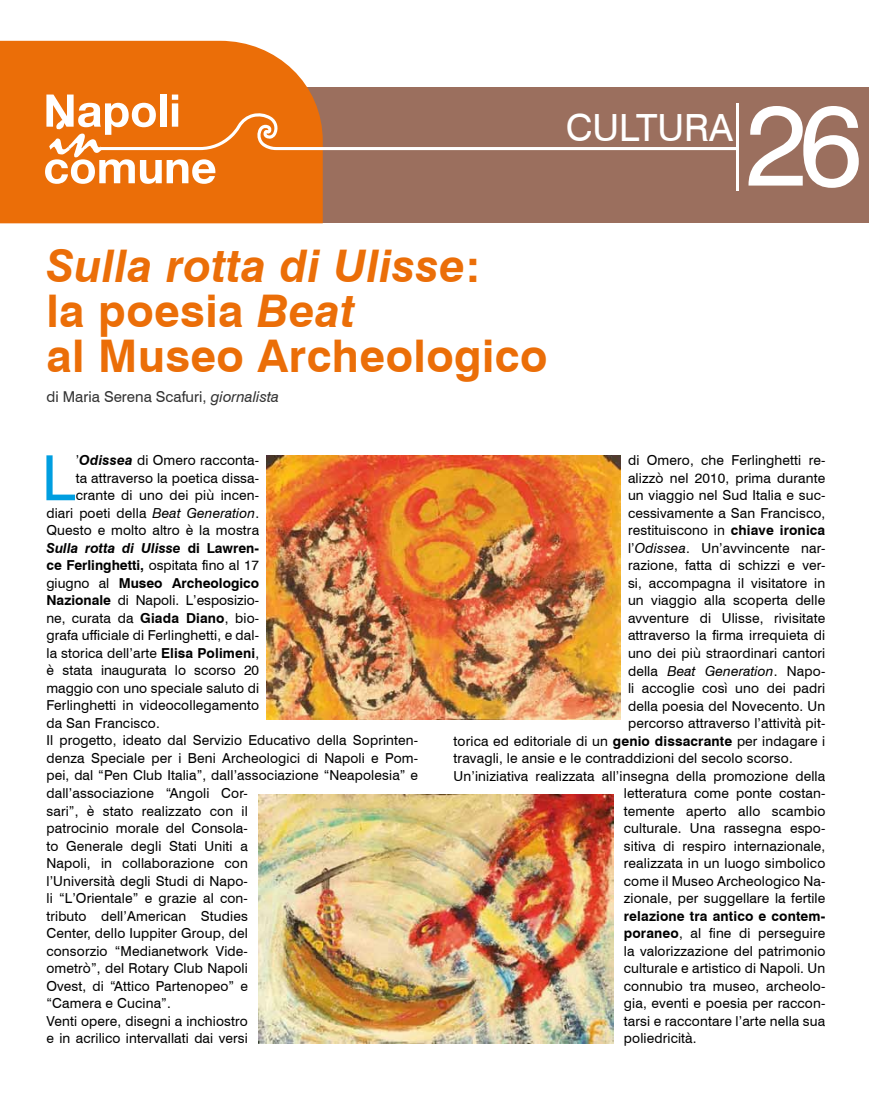
<style>
.page{position:relative;width:869px;height:1099px;background:#fff}
.page>*{position:absolute;margin:0;border:0;box-sizing:border-box;transform-origin:0 0}
.t1{font:113.75px "Swiss 721 BT";color:#fff}
.t2{font:62.38px "Swiss 721 BT";color:#009ee0}
.t3{font:700 45px/45px "Swiss 721 BT";letter-spacing:.01em;color:#eb6e08}
.t4{font:37.5px "Swiss 721 BT";color:#fff}
.t5{font:15px "Swiss 721 BT";color:#333}
.t6{font:13.75px/17.5px "Swiss 721 BT";letter-spacing:.01em;color:#000;text-align:justify}
.t7{font:italic 700 13.75px "Swiss 721 BT";color:#000}
.t8{font:700 13.75px "Swiss 721 BT";color:#000}
.t9{font:italic 13.75px "Swiss 721 BT";letter-spacing:.01em;color:#000}
.s1{font-style:italic}
.s2{font-weight:700;font-style:italic}
.s3{font-style:normal}
.s4{font-weight:700}
.s5{font-weight:400}
</style>
<div class="page">
<div style="left:0;top:87px;width:868px;height:136px;background:#9b6f5e"></div>
<div style="left:0;top:41px;width:322px;height:182px;background:#eb6e08"></div>
<hr style="left:735px;top:104px;width:3px;height:87px;background:#fff">
<svg style="left:45px;top:94px;width:694px;height:90px"></svg>
<img style="left:258px;top:794px;width:355px;height:248px">
<img style="left:266px;top:456px;width:354px;height:263px">
<h3 class="t4" style="left:565px;top:105px;width:25px">cultura</h3>
<h1 class="t1" style="left:744px;top:76px;width:118px">26</h1>
<h3 class="t3" style="left:46px;top:243px;width:502px"><span class="s1">Sulla rotta di Ulisse</span>:<br>la poesia <span class="s1">Beat<br></span>al Museo Archeologico</h3>
<p class="t5" style="left:46px;top:388px;width:234px">di Maria Serena Scafuri, <span class="s1">giornalista</span></p>
<h2 class="t2" style="left:42px;top:440px;width:35px">L</h2>
<p class="t6" style="left:76px;top:451px;width:185px">’<span class="s2">Odissea</span> di Omero racconta-</p>
<p class="t6" style="left:76px;top:469px;width:185px">ta attraverso la poetica dissa-</p>
<p class="t6" style="left:76px;top:486px;width:185px">crante di uno dei più incen-</p>
<p class="t6" style="left:46px;top:504px;width:214px">diari poeti della <span class="s1">Beat Generation</span>.</p>
<p class="t6" style="left:46px;top:521px;width:214px">Questo e molto altro è la mostra</p>
<p class="t7" style="left:46px;top:539px;width:214px">Sulla rotta di Ulisse <span class="s3">di Lawren-</span></p>
<p class="t6" style="left:46px;top:556px;width:214px"><span class="s4">ce Ferlinghetti,</span> ospitata fino al 17</p>
<p class="t8" style="left:46px;top:574px;width:214px"><span class="s5">giugno al</span> Museo Archeologico</p>
<p class="t6" style="left:46px;top:591px;width:214px"><span class="s4">Nazionale</span> di Napoli. L’esposizio-</p>
<p class="t6" style="left:46px;top:609px;width:214px">ne, curata da <span class="s4">Giada Diano</span>, bio-</p>
<p class="t6" style="left:46px;top:626px;width:214px">grafa ufficiale di Ferlinghetti, e dal-</p>
<p class="t6" style="left:46px;top:644px;width:214px">la storica dell’arte <span class="s4">Elisa Polimeni</span>,</p>
<p class="t6" style="left:46px;top:661px;width:214px">è stata inaugurata lo scorso 20</p>
<p class="t6" style="left:46px;top:679px;width:214px">maggio con uno speciale saluto di</p>
<p class="t6" style="left:46px;top:696px;width:214px">Ferlinghetti in videocollegamento</p>
<p class="t6" style="left:46px;top:714px;width:115px">da San Francisco.</p>
<p class="t6" style="left:46px;top:731px;width:373px">Il progetto, ideato dal Servizio Educativo della Soprinten-</p>
<p class="t6" style="left:46px;top:749px;width:373px">denza Speciale per i Beni Archeologici di Napoli e Pom-</p>
<p class="t6" style="left:46px;top:766px;width:373px">pei, dal “Pen Club Italia”, dall’associazione “Neapolesia” e</p>
<p class="t6" style="left:46px;top:784px;width:203px">dall’associazione “Angoli Cor-</p>
<p class="t6" style="left:46px;top:801px;width:203px">sari”, è stato realizzato con il</p>
<p class="t6" style="left:46px;top:819px;width:203px">patrocinio morale del Consola-</p>
<p class="t6" style="left:46px;top:836px;width:203px">to Generale degli Stati Uniti a</p>
<p class="t6" style="left:46px;top:854px;width:203px">Napoli, in collaborazione con</p>
<p class="t6" style="left:46px;top:871px;width:203px">l’Università degli Studi di Napo-</p>
<p class="t6" style="left:46px;top:889px;width:203px">li “L’Orientale” e grazie al con-</p>
<p class="t6" style="left:46px;top:906px;width:203px">tributo dell’American Studies</p>
<p class="t6" style="left:46px;top:924px;width:203px">Center, dello Iuppiter Group, del</p>
<p class="t6" style="left:46px;top:941px;width:203px">consorzio “Medianetwork Vide-</p>
<p class="t6" style="left:46px;top:959px;width:203px">ometrò”, del Rotary Club Napoli</p>
<p class="t6" style="left:46px;top:976px;width:203px">Ovest, di “Attico Partenopeo” e</p>
<p class="t6" style="left:46px;top:994px;width:126px">“Camera e Cucina”.</p>
<p class="t6" style="left:46px;top:1011px;width:203px">Venti opere, disegni a inchiostro</p>
<p class="t6" style="left:46px;top:1029px;width:203px">e in acrilico intervallati dai versi</p>
<p class="t6" style="left:627px;top:451px;width:199px">di Omero, che Ferlinghetti re-</p>
<p class="t6" style="left:627px;top:469px;width:199px">alizzò nel 2010, prima durante</p>
<p class="t6" style="left:627px;top:486px;width:199px">un viaggio nel Sud Italia e suc-</p>
<p class="t6" style="left:627px;top:504px;width:199px">cessivamente a San Francisco,</p>
<p class="t6" style="left:627px;top:521px;width:199px">restituiscono in <span class="s4">chiave ironica</span></p>
<p class="t6" style="left:627px;top:539px;width:199px">l’<span class="s1">Odissea</span>. Un’avvincente nar-</p>
<p class="t6" style="left:627px;top:556px;width:199px">razione, fatta di schizzi e ver-</p>
<p class="t6" style="left:627px;top:574px;width:199px">si, accompagna il visitatore in</p>
<p class="t6" style="left:627px;top:591px;width:199px">un viaggio alla scoperta delle</p>
<p class="t6" style="left:627px;top:609px;width:199px">avventure di Ulisse, rivisitate</p>
<p class="t6" style="left:627px;top:626px;width:199px">attraverso la firma irrequieta di</p>
<p class="t6" style="left:627px;top:644px;width:199px">uno dei più straordinari cantori</p>
<p class="t9" style="left:627px;top:662px;width:199px"><span class="s3">della</span> Beat Generation<span class="s3">. Napo-</span></p>
<p class="t6" style="left:627px;top:679px;width:199px">li accoglie così uno dei padri</p>
<p class="t6" style="left:627px;top:696px;width:199px">della poesia del Novecento. Un</p>
<p class="t6" style="left:627px;top:714px;width:199px">percorso attraverso l’attività pit-</p>
<p class="t6" style="left:453px;top:731px;width:373px">torica ed editoriale di un <span class="s4">genio dissacrante</span> per indagare i</p>
<p class="t6" style="left:453px;top:749px;width:340px">travagli, le ansie e le contraddizioni del secolo scorso.</p>
<p class="t6" style="left:453px;top:766px;width:373px">Un’iniziativa realizzata all’insegna della promozione della</p>
<p class="t6" style="left:623px;top:784px;width:203px">letteratura come ponte costan-</p>
<p class="t6" style="left:623px;top:801px;width:203px">temente aperto allo scambio</p>
<p class="t6" style="left:623px;top:819px;width:203px">culturale. Una rassegna espo-</p>
<p class="t6" style="left:623px;top:836px;width:203px">sitiva di respiro internazionale,</p>
<p class="t6" style="left:623px;top:854px;width:203px">realizzata in un luogo simbolico</p>
<p class="t6" style="left:623px;top:871px;width:203px">come il Museo Archeologico Na-</p>
<p class="t6" style="left:623px;top:889px;width:203px">zionale, per suggellare la fertile</p>
<p class="t6" style="left:623px;top:906px;width:203px"><span class="s4">relazione tra antico e contem&shy;poraneo</span>, al fine di perseguire la valorizzazione del patrimonio culturale e artistico di Napoli. Un connubio tra museo, archeolo&shy;gia, eventi e poesia per raccon&shy;tarsi e raccontare l’arte nella sua poliedricità.</p>
</div>
